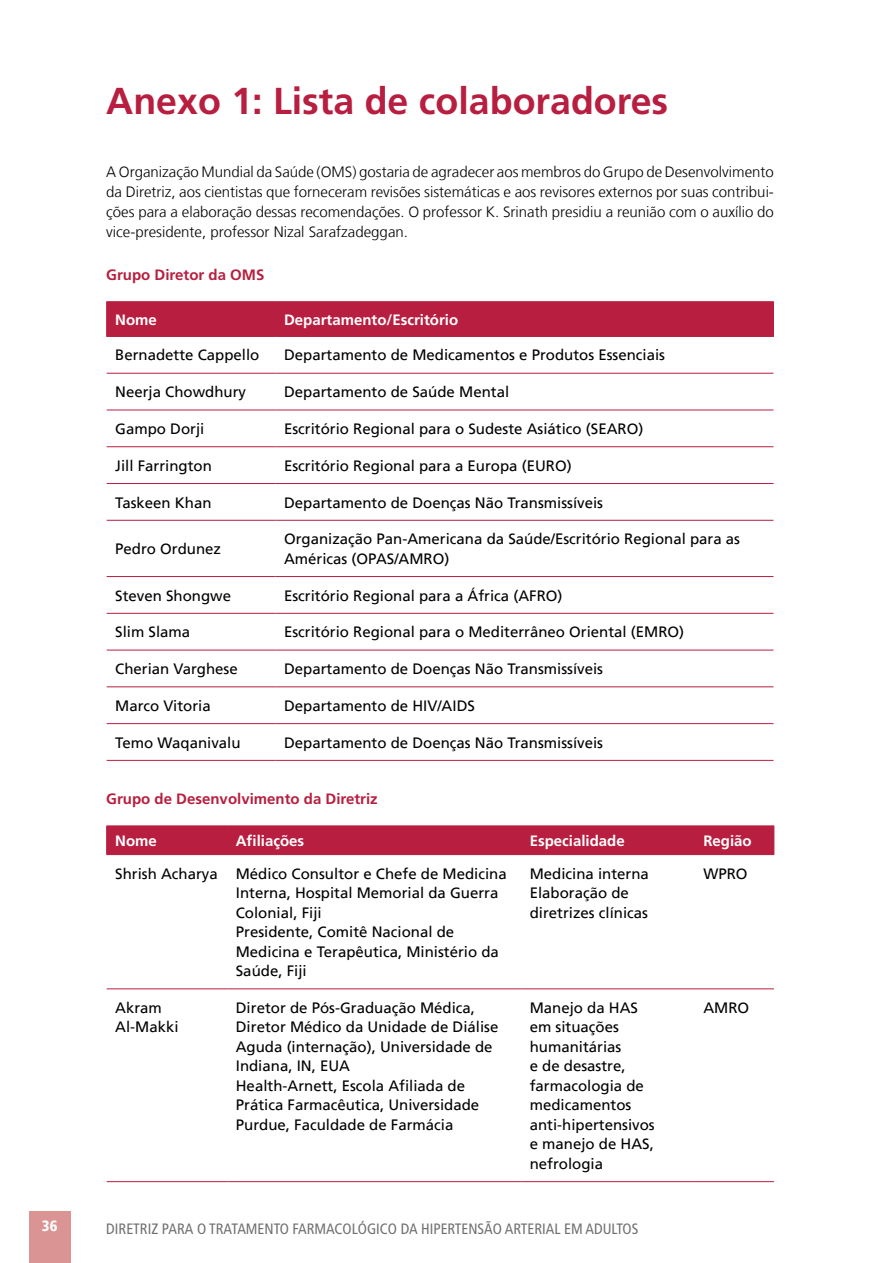
<style>
.page{position:relative;width:893px;height:1263px;background:#fff}
.page>*{position:absolute;margin:0;border:0;box-sizing:border-box;transform-origin:0 0}
.t1{font:700 37.5px "Frutiger";color:#b71e3f}
.t2{font:15px/19.5px "Frutiger LT";color:#000}
.t3{font:300 15px/20px "Frutiger LT";color:#000;text-align:justify}
.t4{font:condensed 15px "Frutiger LT";color:#706f6f}
.t5{font:700 15px "Frutiger";color:#fff}
.t6{font:700 15px "Frutiger";color:#b71e3f}
.t7{font:900 condensed 15px "Frutiger LT";color:#fff}
</style>
<div class="page">
<div style="left:29px;top:1211px;width:42px;height:52px;background:#d99493"></div>
<div style="left:107px;top:302px;width:666px;height:34px;background:#b71e3f"></div>
<hr style="left:275px;top:302px;width:1px;height:34px;background:#b71e3f">
<hr style="left:107px;top:373px;width:169px;height:1px;background:#b71e3f">
<hr style="left:276px;top:373px;width:497px;height:1px;background:#b71e3f">
<hr style="left:107px;top:410px;width:169px;height:1px;background:#b71e3f">
<hr style="left:276px;top:410px;width:497px;height:1px;background:#b71e3f">
<hr style="left:107px;top:446px;width:169px;height:1px;background:#b71e3f">
<hr style="left:276px;top:446px;width:497px;height:1px;background:#b71e3f">
<hr style="left:107px;top:483px;width:169px;height:1px;background:#b71e3f">
<hr style="left:276px;top:483px;width:497px;height:1px;background:#b71e3f">
<hr style="left:107px;top:520px;width:169px;height:1px;background:#b71e3f">
<hr style="left:276px;top:520px;width:497px;height:1px;background:#b71e3f">
<hr style="left:107px;top:576px;width:169px;height:1px;background:#b71e3f">
<hr style="left:276px;top:576px;width:497px;height:1px;background:#b71e3f">
<hr style="left:107px;top:613px;width:169px;height:1px;background:#b71e3f">
<hr style="left:276px;top:613px;width:497px;height:1px;background:#b71e3f">
<hr style="left:107px;top:650px;width:169px;height:1px;background:#b71e3f">
<hr style="left:276px;top:650px;width:497px;height:1px;background:#b71e3f">
<hr style="left:107px;top:686px;width:169px;height:1px;background:#b71e3f">
<hr style="left:276px;top:686px;width:497px;height:1px;background:#b71e3f">
<hr style="left:107px;top:723px;width:169px;height:1px;background:#b71e3f">
<hr style="left:276px;top:723px;width:497px;height:1px;background:#b71e3f">
<hr style="left:107px;top:760px;width:169px;height:1px;background:#b71e3f">
<hr style="left:276px;top:760px;width:497px;height:1px;background:#b71e3f">
<hr style="left:106px;top:301px;width:170px;height:1px;background:#b71e3f">
<hr style="left:106px;top:302px;width:1px;height:34px;background:#b71e3f">
<hr style="left:276px;top:301px;width:498px;height:1px;background:#b71e3f">
<hr style="left:773px;top:302px;width:1px;height:34px;background:#b71e3f">
<hr style="left:106px;top:336px;width:170px;height:1px;background:#b71e3f">
<hr style="left:276px;top:336px;width:498px;height:1px;background:#b71e3f">
<hr style="left:107px;top:988px;width:120px;height:1px;background:#b71e3f">
<hr style="left:227px;top:988px;width:294px;height:1px;background:#b71e3f">
<hr style="left:521px;top:988px;width:174px;height:1px;background:#b71e3f">
<hr style="left:695px;top:988px;width:79px;height:1px;background:#b71e3f">
<hr style="left:107px;top:1181px;width:120px;height:1px;background:#b71e3f">
<hr style="left:227px;top:1181px;width:294px;height:1px;background:#b71e3f">
<hr style="left:521px;top:1181px;width:174px;height:1px;background:#b71e3f">
<hr style="left:695px;top:1181px;width:79px;height:1px;background:#b71e3f">
<hr style="left:106px;top:825px;width:121px;height:1px;background:#b71e3f">
<hr style="left:227px;top:825px;width:294px;height:1px;background:#b71e3f">
<hr style="left:521px;top:825px;width:174px;height:1px;background:#b71e3f">
<hr style="left:695px;top:825px;width:79px;height:1px;background:#b71e3f">
<div style="left:106px;top:826px;width:668px;height:28px;background:#b71e3f"></div>
<hr style="left:106px;top:854px;width:121px;height:1px;background:#b71e3f">
<hr style="left:227px;top:854px;width:294px;height:1px;background:#b71e3f">
<hr style="left:521px;top:854px;width:174px;height:1px;background:#b71e3f">
<hr style="left:695px;top:854px;width:79px;height:1px;background:#b71e3f">
<h1 class="t1" style="left:106px;top:79px;width:563px">Anexo 1: Lista de colaboradores</h1>
<p class="t3" style="left:106px;top:162px;width:669px">A Organização Mundial da Saúde (OMS) gostaria de agradecer aos membros do Grupo de Desenvolvimento da Diretriz, aos cientistas que forneceram revisões sistemáticas e aos revisores externos por suas contribui&shy;ções para a elaboração dessas recomendações. O professor K. Srinath presidiu a reunião com o auxílio do vice-presidente, professor Nizal Sarafzadeggan.</p>
<p class="t6" style="left:106px;top:266px;width:160px">Grupo Diretor da OMS</p>
<p class="t5" style="left:115px;top:311px;width:43px">Nome</p>
<p class="t5" style="left:284px;top:311px;width:176px">Departamento/Escritório</p>
<p class="t2" style="left:115px;top:346px;width:146px">Bernadette Cappello</p>
<p class="t2" style="left:284px;top:346px;width:382px">Departamento de Medicamentos e Produtos Essenciais</p>
<p class="t2" style="left:115px;top:382px;width:132px">Neerja Chowdhury</p>
<p class="t2" style="left:284px;top:382px;width:227px">Departamento de Saúde Mental</p>
<p class="t2" style="left:115px;top:419px;width:91px">Gampo Dorji</p>
<p class="t2" style="left:284px;top:419px;width:361px">Escritório Regional para o Sudeste Asiático (SEARO)</p>
<p class="t2" style="left:115px;top:456px;width:98px">Jill Farrington</p>
<p class="t2" style="left:284px;top:456px;width:289px">Escritório Regional para a Europa (EURO)</p>
<p class="t2" style="left:115px;top:493px;width:98px">Taskeen Khan</p>
<p class="t2" style="left:284px;top:493px;width:320px">Departamento de Doenças Não Transmissíveis</p>
<p class="t2" style="left:115px;top:539px;width:107px">Pedro Ordunez</p>
<p class="t2" style="left:284px;top:529px;width:457px">Organização Pan-Americana da Saúde/Escritório Regional para as<br>Américas (OPAS/AMRO)</p>
<p class="t2" style="left:115px;top:586px;width:117px">Steven Shongwe</p>
<p class="t2" style="left:284px;top:586px;width:280px">Escritório Regional para a África (AFRO)</p>
<p class="t2" style="left:115px;top:622px;width:77px">Slim Slama</p>
<p class="t2" style="left:284px;top:622px;width:402px">Escritório Regional para o Mediterrâneo Oriental (EMRO)</p>
<p class="t2" style="left:115px;top:659px;width:124px">Cherian Varghese</p>
<p class="t2" style="left:284px;top:659px;width:320px">Departamento de Doenças Não Transmissíveis</p>
<p class="t2" style="left:115px;top:696px;width:97px">Marco Vitoria</p>
<p class="t2" style="left:284px;top:696px;width:192px">Departamento de HIV/AIDS</p>
<p class="t2" style="left:115px;top:733px;width:127px">Temo Waqanivalu</p>
<p class="t2" style="left:284px;top:733px;width:320px">Departamento de Doenças Não Transmissíveis</p>
<p class="t6" style="left:106px;top:790px;width:273px">Grupo de Desenvolvimento da Diretriz</p>
<p class="t5" style="left:115px;top:832px;width:43px">Nome</p>
<p class="t5" style="left:236px;top:832px;width:70px">Afiliações</p>
<p class="t5" style="left:530px;top:832px;width:97px">Especialidade</p>
<p class="t5" style="left:703px;top:832px;width:50px">Região</p>
<p class="t2" style="left:236px;top:864px;width:272px;text-indent:-121px">Shrish Acharya Médico Consultor e Chefe de Medicina<br>Interna, Hospital Memorial da Guerra<br>Colonial, Fiji<br>Presidente, Comitê Nacional de<br>Medicina e Terapêutica, Ministério da<br>Saúde, Fiji</p>
<p class="t2" style="left:530px;top:864px;width:121px">Medicina interna<br>Elaboração de diretrizes clínicas</p>
<p class="t2" style="left:703px;top:864px;width:46px">WPRO</p>
<p class="t2" style="left:115px;top:998px;width:65px">Akram<br>Al-Makki</p>
<p class="t2" style="left:236px;top:998px;width:264px">Diretor de Pós-Graduação Médica,<br>Diretor Médico da Unidade de Diálise<br>Aguda (internação), Universidade de<br>Indiana, IN, EUA<br>Health-Arnett, Escola Afiliada de<br>Prática Farmacêutica, Universidade<br>Purdue, Faculdade de Farmácia</p>
<p class="t2" style="left:530px;top:998px;width:127px">Manejo da HAS em situações humanitárias<br>e de desastre, farmacologia de medicamentos anti-hipertensivos e manejo de HAS, nefrologia</p>
<p class="t2" style="left:703px;top:998px;width:47px">AMRO</p>
<p class="t7" style="left:42px;top:1217px;width:17px">36</p>
<p class="t4" style="left:106px;top:1220px;width:534px">DIRETRIZ PARA O TRATAMENTO FARMACOLÓGICO DA HIPERTENSÃO ARTERIAL EM ADULTOS</p>
</div>
